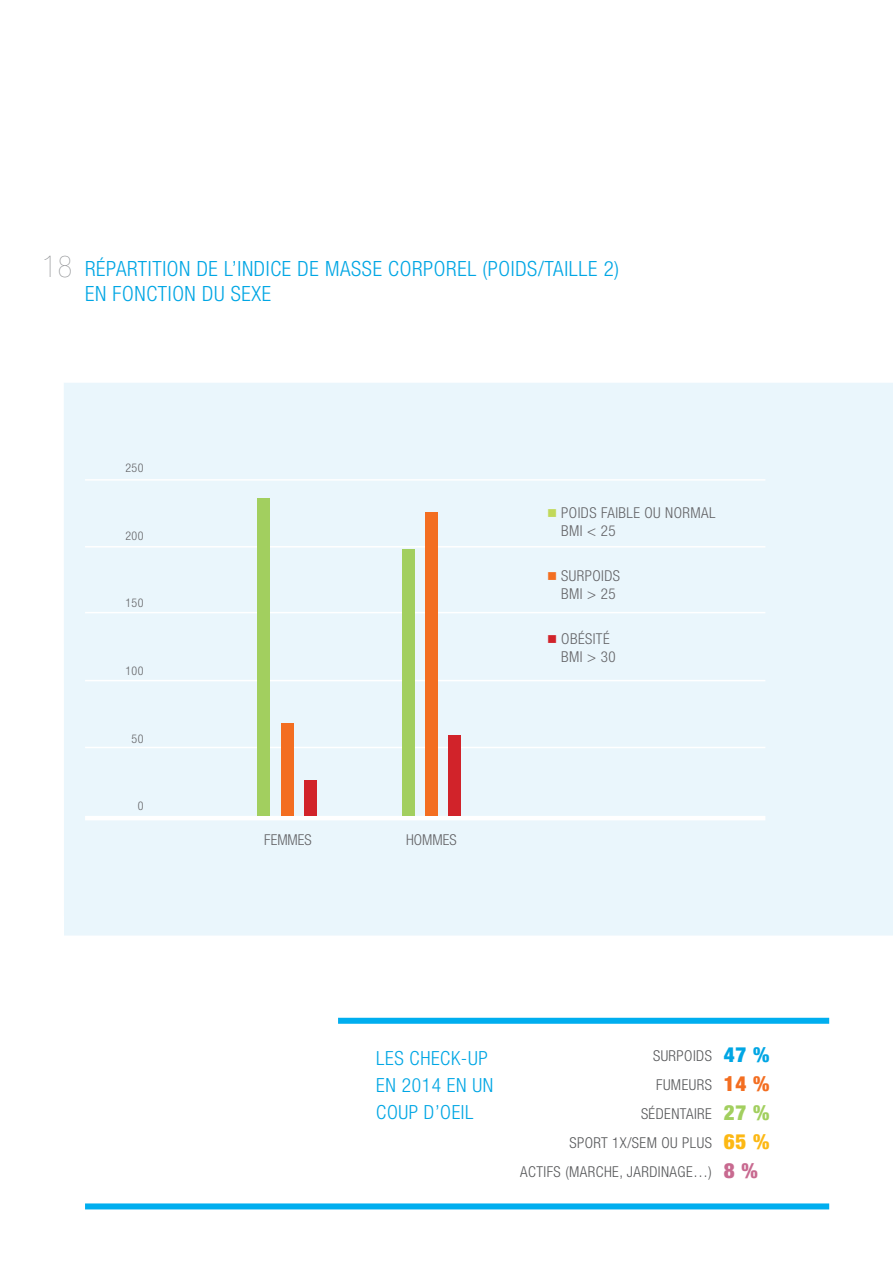
<style>
.page{position:relative;width:893px;height:1263px;background:#fff}
.page>*{position:absolute;margin:0;border:0;box-sizing:border-box;transform-origin:0 0}
.t1{font:300 condensed 21px/25.2px "Helvetica Neue";letter-spacing:.03em;color:#00a6e4}
.t2{font:300 condensed 19.5px/27px "Helvetica Neue";letter-spacing:.03em;color:#00a6e4}
.t3{font:300 condensed 15px "Helvetica Neue";letter-spacing:.03em;color:#57585a}
.t4{font:300 condensed 15px/18px "Helvetica Neue";letter-spacing:.03em;color:#636366}
.t5{font:300 condensed 12px "Helvetica Neue";letter-spacing:.03em;color:#636366}
.s1{font-weight:900;font-size:30px;color:#8a8c8f}
.s2{color:#c1d95a}
.s3{color:#f36e21}
.s4{color:#d1232a}
.s5{font-weight:900;font-size:21px;color:#00a6e4}
.s6{font-weight:900;font-size:21px;color:#f36e21}
.s7{font-weight:900;font-size:21px;color:#a2cf5f}
.s8{font-weight:900;font-size:21px;color:#fcb814}
.s9{font-weight:900;font-size:21px;color:#c86a90}
</style>
<div class="page">
<div style="left:85px;top:1203px;width:744px;height:6px;background:#00aeef"></div>
<div style="left:338px;top:1018px;width:491px;height:6px;background:#00aeef"></div>
<div style="left:64px;top:383px;width:829px;height:552px;background:#eaf6fc"></div>
<hr style="left:85px;top:816px;width:680px;height:4px;background:#fff">
<hr style="left:85px;top:546px;width:680px;height:1px;background:#fff">
<hr style="left:85px;top:612px;width:680px;height:1px;background:#fff">
<hr style="left:85px;top:680px;width:680px;height:1px;background:#fff">
<hr style="left:85px;top:747px;width:680px;height:1px;background:#fff">
<hr style="left:85px;top:479px;width:680px;height:2px;background:#fff">
<div style="left:281px;top:723px;width:12px;height:93px;background:#f36e21"></div>
<div style="left:258px;top:499px;width:12px;height:317px;background:#a2cf5f"></div>
<div style="left:304px;top:780px;width:13px;height:36px;background:#d1232a"></div>
<div style="left:425px;top:512px;width:13px;height:304px;background:#f36e21"></div>
<div style="left:402px;top:550px;width:12px;height:266px;background:#a2cf5f"></div>
<div style="left:448px;top:736px;width:13px;height:80px;background:#d1232a"></div>
<h1 class="t1" style="left:85px;top:256px;width:535px;text-indent:-42px"><span class="s1">18</span> RÉPARTITION DE L’INDICE DE MASSE CORPOREL (POIDS/TAILLE 2)<br>EN FONCTION DU SEXE</h1>
<p class="t5" style="left:126px;top:461px;width:19px">250</p>
<p class="t5" style="left:126px;top:529px;width:19px">200</p>
<p class="t5" style="left:126px;top:596px;width:19px">150</p>
<p class="t5" style="left:126px;top:664px;width:19px">100</p>
<p class="t5" style="left:132px;top:731px;width:13px">50</p>
<p class="t5" style="left:138px;top:799px;width:7px">0</p>
<p class="t4" style="left:264px;top:830px;width:49px">FEMM ES</p>
<p class="t4" style="left:406px;top:830px;width:52px">HOMMES</p>
<p class="t4" style="left:561px;top:504px;width:156px;text-indent:-14px"><span class="s2">■</span> POIDS FAIBLE OU NORMAL<br>BMI &lt; 25</p>
<p class="t4" style="left:561px;top:566px;width:60px;text-indent:-14px"><span class="s3">■</span> SURPOIDS<br>BMI &gt; 25</p>
<p class="t4" style="left:561px;top:629px;width:56px;text-indent:-14px"><span class="s4">■</span> OBÉSITÉ<br>BMI &gt; 30</p>
<h2 class="t2" style="left:376px;top:1044px;width:118px">LES CH ECK-UP<br>EN 2014 EN UN<br>COUP D’OEIL</h2>
<p class="t3" style="left:653px;top:1047px;width:118px">SURPOIDS <span class="s5">47 %</span></p>
<p class="t3" style="left:656px;top:1076px;width:115px">FUMEURS <span class="s6">14 %</span></p>
<p class="t3" style="left:641px;top:1105px;width:130px">SÉDENTAIRE <span class="s7">27 %</span></p>
<p class="t3" style="left:569px;top:1134px;width:202px">SPORT 1X/SEM OU PLUS <span class="s8">65 %</span></p>
<p class="t3" style="left:520px;top:1163px;width:239px">ACTIFS (MARCH E, JARDINAGE…) <span class="s9">8 %</span></p>
</div>
